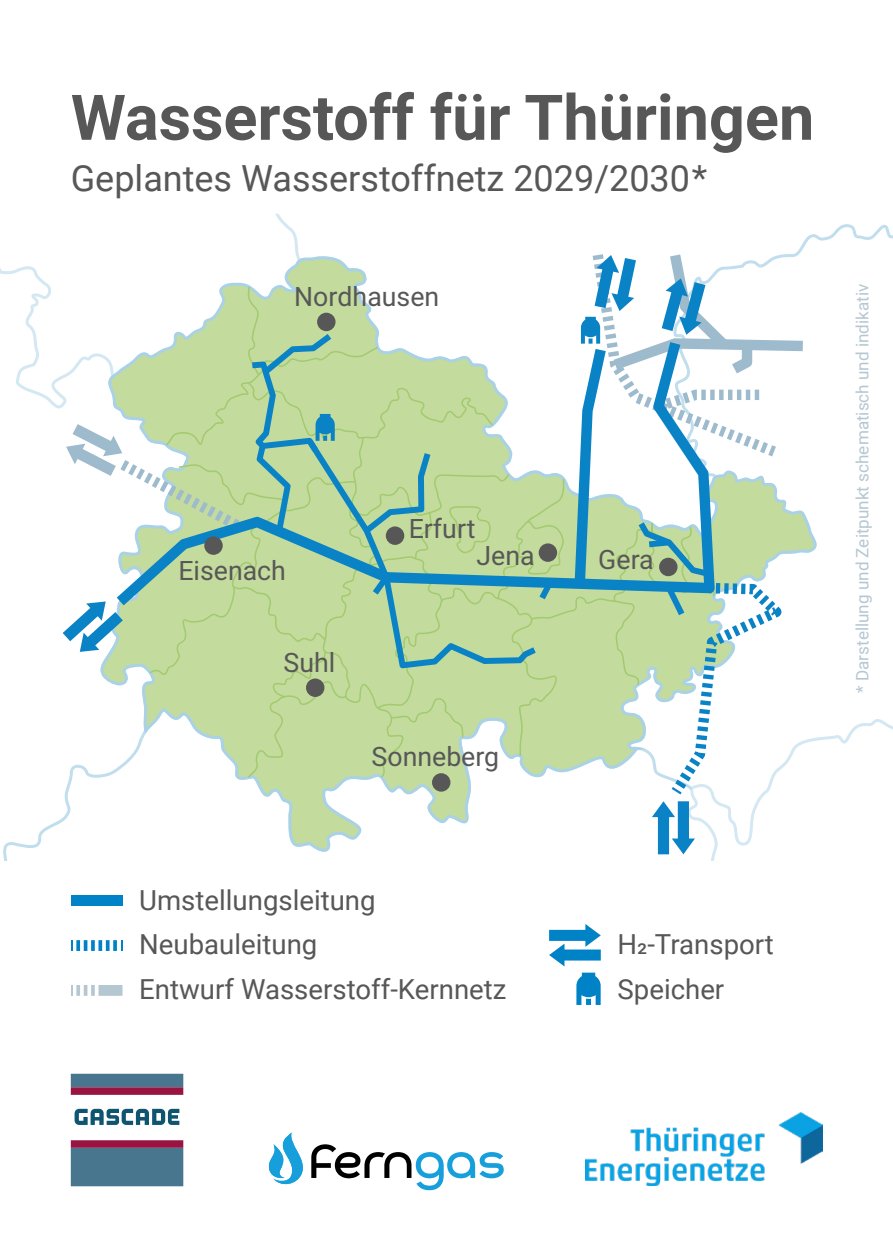
<style>
.page{position:relative;width:893px;height:1259px;background:#fff}
.page>*{position:absolute;margin:0;border:0;box-sizing:border-box;transform-origin:0 0}
.t1{font:700 63px "Roboto";color:#575757}
.t2{font:36px "Roboto";color:#575757}
.t3{font:27.6px/44.7px "Roboto";color:#575757}
.t4{font:26.7px "Roboto";color:#585758}
.t5{font:17.1px "Roboto";color:#b5c7d1}
</style>
<div class="page">
<svg style="left:794px;top:224px;width:99px;height:30px"></svg>
<svg style="left:0;top:254px;width:803px;height:607px"></svg>
<svg style="left:71px;top:1073px;width:112px;height:113px"></svg>
<img style="left:585px;top:1112px;width:237px;height:73px">
<svg style="left:269px;top:1132px;width:235px;height:58px"></svg>
<div style="left:71px;top:895px;width:51px;height:11px;background:#0082c7"></div>
<svg style="left:71px;top:940px;width:2px;height:11px"></svg>
<svg style="left:113px;top:940px;width:4px;height:11px"></svg>
<svg style="left:106px;top:940px;width:4px;height:11px"></svg>
<svg style="left:98px;top:940px;width:4px;height:11px"></svg>
<svg style="left:91px;top:940px;width:4px;height:11px"></svg>
<svg style="left:84px;top:940px;width:3px;height:11px"></svg>
<svg style="left:76px;top:940px;width:4px;height:11px"></svg>
<svg style="left:71px;top:985px;width:51px;height:10px"></svg>
<svg style="left:549px;top:924px;width:52px;height:42px"></svg>
<svg style="left:576px;top:972px;width:25px;height:33px"></svg>
<h1 class="t1" style="left:71px;top:73px;width:745px">Wasserstoff für Thüringen</h1>
<h2 class="t2" style="left:71px;top:153px;width:638px">Geplantes Wasserstoffnetz 2029/2030*</h2>
<p class="t4" style="left:294px;top:278px;width:147px">Nordhausen</p>
<p class="t5" style="left:850px;top:693px;width:410px;rotate:-90deg">* Darstellung und Zeitpunkt schematisch und indikativ</p>
<p class="t4" style="left:409px;top:510px;width:68px">Erfurt</p>
<p class="t4" style="left:476px;top:537px;width:60px">Jena</p>
<p class="t4" style="left:598px;top:541px;width:57px">Gera</p>
<p class="t4" style="left:178px;top:551px;width:109px">Eisenach</p>
<p class="t4" style="left:284px;top:643px;width:53px">Suhl</p>
<p class="t4" style="left:372px;top:738px;width:129px">Sonneberg</p>
<p class="t3" style="left:139px;top:876px;width:369px">Umstellungsleitung<br>Neubauleitung<br>Entwurf Wasserstoff-Kernnetz</p>
<p class="t3" style="left:617px;top:921px;width:158px">H2-Transport<br>Speicher</p>
</div>
